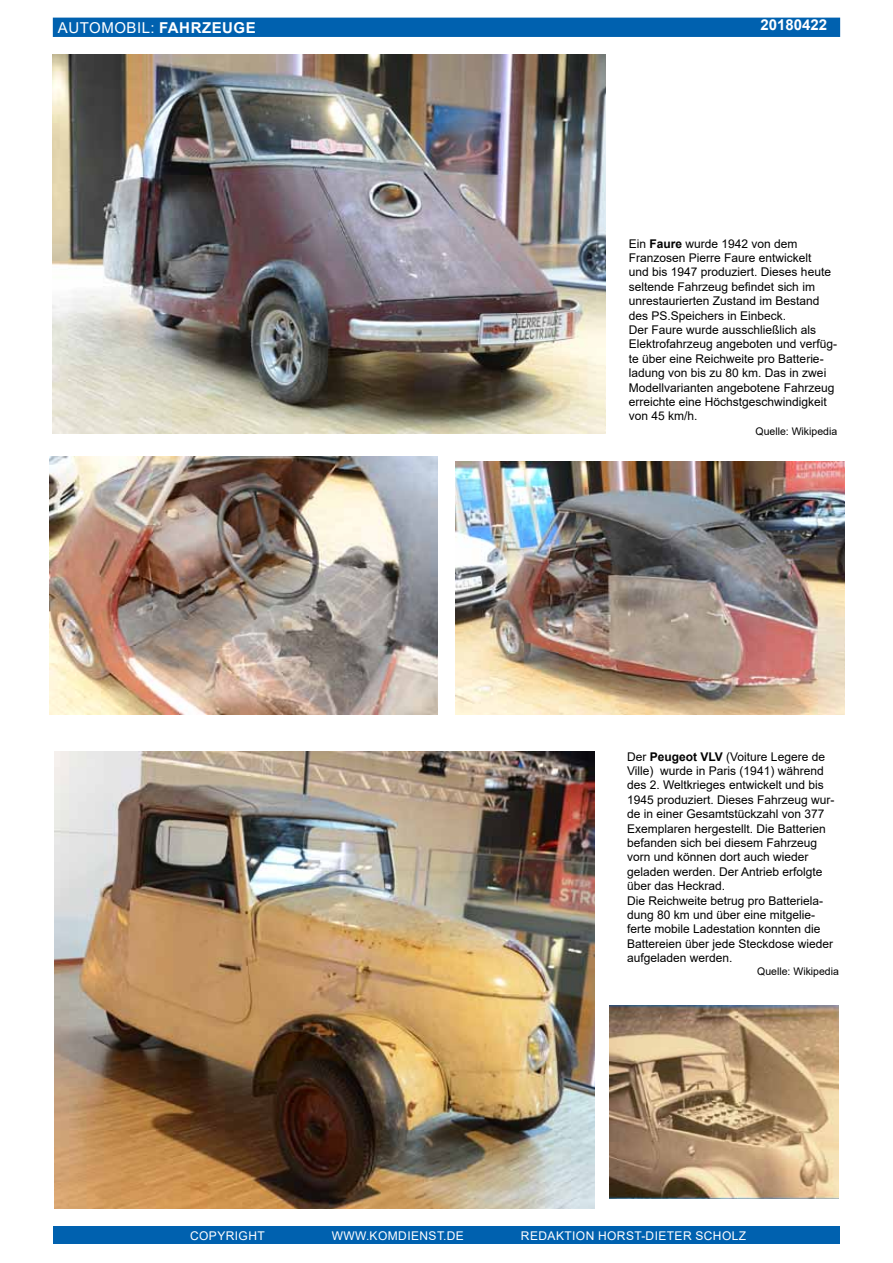
<style>
.page{position:relative;width:893px;height:1263px;background:#fff}
.page>*{position:absolute;margin:0;border:0;box-sizing:border-box;transform-origin:0 0}
.t1{font:15px "Arial";letter-spacing:.035em;color:#fff}
.t2{font:700 15px "Arial";color:#fff}
.t3{font:12px/14.4px "Arial";color:#000}
.t4{font:12px "Arial";letter-spacing:.035em;color:#fff}
.t5{font:10.5px "Arial";color:#000}
.s1{font-weight:700}
</style>
<div class="page">
<div style="left:54px;top:18px;width:785px;height:18px;background:#0061af"></div>
<div style="left:53px;top:18px;width:787px;height:19px;border:2px solid #0061af"></div>
<div style="left:53px;top:1226px;width:787px;height:18px;background:#0061af"></div>
<img style="left:53px;top:54px;width:553px;height:379px">
<img style="left:50px;top:456px;width:387px;height:259px">
<img style="left:54px;top:752px;width:541px;height:457px">
<img style="left:610px;top:1006px;width:229px;height:192px">
<img style="left:455px;top:462px;width:389px;height:253px">
<p class="t1" style="left:58px;top:17px;width:199px">Automobil: <span class="s1">Fahrzeuge</span></p>
<p class="t2" style="left:760px;top:14px;width:68px">20180422</p>
<p class="t3" style="left:629px;top:236px;width:210px">Ein <span class="s1">Faure</span> wurde 1942 von dem Franzosen Pierre Faure entwickelt<br>und bis 1947 produziert. Dieses heute seltende Fahrzeug befindet sich im unrestaurierten Zustand im Bestand des PS.Speichers in Einbeck.<br>Der Faure wurde ausschließlich als Elektrofahrzeug angeboten und verfüg&shy;te über eine Reichweite pro Batterie&shy;ladung von bis zu 80 km. Das in zwei Modellvarianten angebotene Fahrzeug erreichte eine Höchstgeschwindigkeit von 45 km/h.</p>
<p class="t5" style="left:755px;top:424px;width:83px">Quelle: Wikipedia</p>
<p class="t3" style="left:627px;top:749px;width:209px">Der <span class="s1">Peugeot VLV</span> (Voiture Legere de Ville) wurde in Paris (1941) während des 2. Weltkrieges entwickelt und bis 1945 produziert. Dieses Fahrzeug wur&shy;de in einer Gesamtstückzahl von 377<br>Exemplaren hergestellt. Die Batterien befanden sich bei diesem Fahrzeug vorn und können dort auch wieder geladen werden. Der Antrieb erfolgte über das Heckrad.<br>Die Reichweite betrug pro Batteriela&shy;dung 80 km und über eine mitgelie&shy;ferte mobile Ladestation konnten die Battereien über jede Steckdose wieder aufgeladen werden.</p>
<p class="t5" style="left:757px;top:964px;width:83px">Quelle: Wikipedia</p>
<p class="t4" style="left:190px;top:1227px;width:76px">COPYRI GHT</p>
<p class="t4" style="left:332px;top:1227px;width:134px">www.komdienst.de</p>
<p class="t4" style="left:521px;top:1227px;width:184px">Redaktion Horst-Dieter Sch</p>
<p class="t4" style="left:722px;top:1227px;width:26px">olz</p>
</div>
